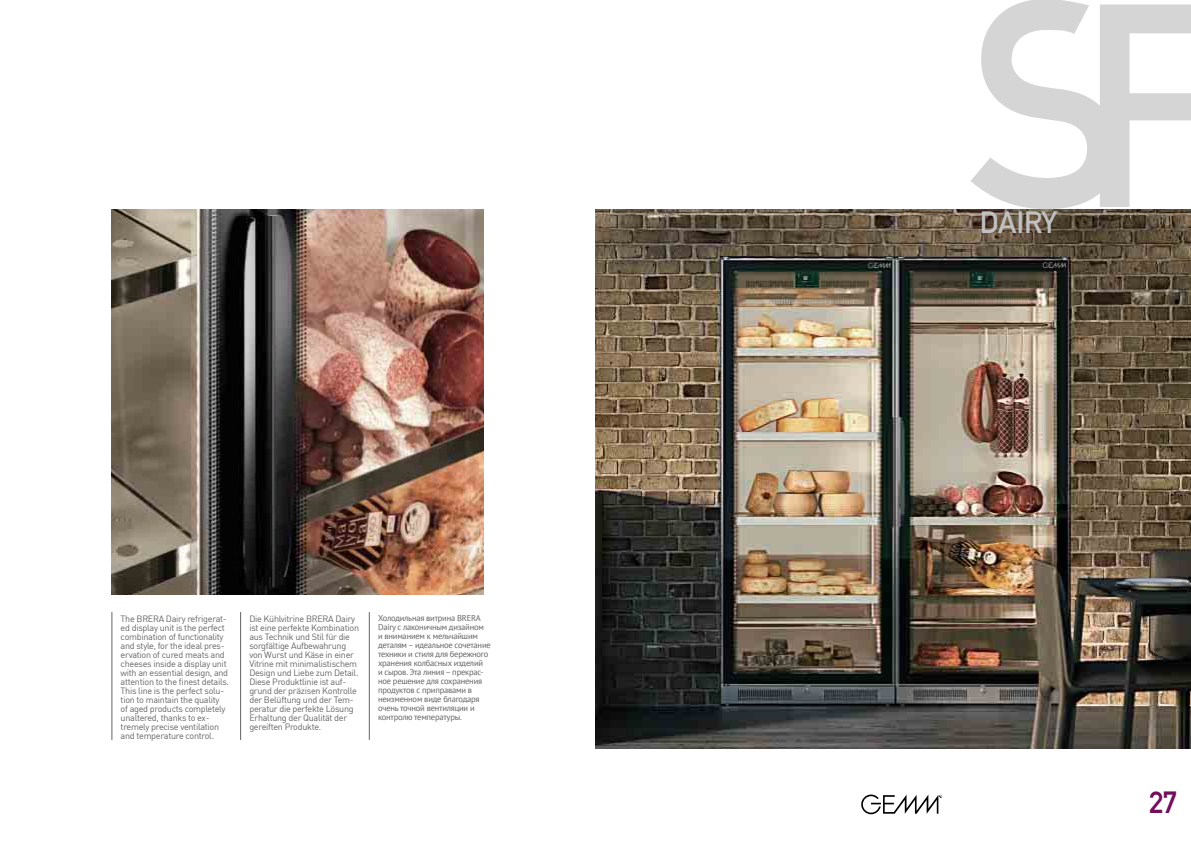
<style>
.page{position:relative;width:1191px;height:842px;background:#fff}
.page>*{position:absolute;margin:0;border:0;box-sizing:border-box;transform-origin:0 0}
.t1{font:700 30.1px "DIN Alternate";letter-spacing:-.01em;color:#c1c1c1}
.t2{font:700 30px "DIN Alternate";color:#730e5c}
.t3{font:9px/9px "DIN";letter-spacing:-.03em;color:#636363}
.t4{font:8.5px/9px "PT Sans";letter-spacing:-.025em;color:#636363}
</style>
<div class="page">
<svg style="left:861px;top:794px;width:81px;height:20px"></svg>
<img style="left:595px;top:209px;width:596px;height:539px">
<img style="left:112px;top:209px;width:372px;height:385px">
<svg style="left:971px;top:0;width:220px;height:209px"></svg>
<hr style="left:112px;top:612px;width:1px;height:128px;background:#636363">
<hr style="left:240px;top:612px;width:1px;height:128px;background:#636363">
<hr style="left:369px;top:612px;width:1px;height:128px;background:#636363">
<p class="t3" style="left:121px;top:615px;width:110px">The BRERA Dairy refrigerat&shy;ed display unit is the perfect combination of functionality and style, for the ideal pres&shy;ervation of cured meats and cheeses inside a display unit with an essential design, and attention to the finest details.<br>This line is the perfect solu&shy;tion to maintain the quality of aged products completely unaltered, thanks to ex&shy;tremely precise ventilation and temperature control.</p>
<p class="t3" style="left:249px;top:615px;width:111px">Die Kühlvitrine BRERA Dairy ist eine perfekte Kombination aus Technik und Stil für die sorgfältige Aufbewahrung von Wurst und Käse in einer<br>Vitrine mit minimalistischem<br>Design und Liebe zum Detail.<br>Diese Produktlinie ist auf&shy;grund der präzisen Kontrolle der Belüftung und der Tem&shy;peratur die perfekte Lösung<br>Erhaltung der Qualität der gereiften Produkte.</p>
<p class="t4" style="left:378px;top:614px;width:114px">Холодильная витрина BRERA<br>Dairy с лаконичным дизайном<br>и вниманием к мельчайшим деталям – идеальное сочетание техники и стиля для бережного хранения колбасных изделий<br>и сыров. Эта линия – прекрас&shy;ное решение для сохранения продуктов с приправами в неизменном виде благодаря очень точной вентиляции и контролю температуры.</p>
<h1 class="t1" style="left:979px;top:204px;width:79px">DAIRY</h1>
<h2 class="t2" style="left:1149px;top:785px;width:29px">27</h2>
</div>
